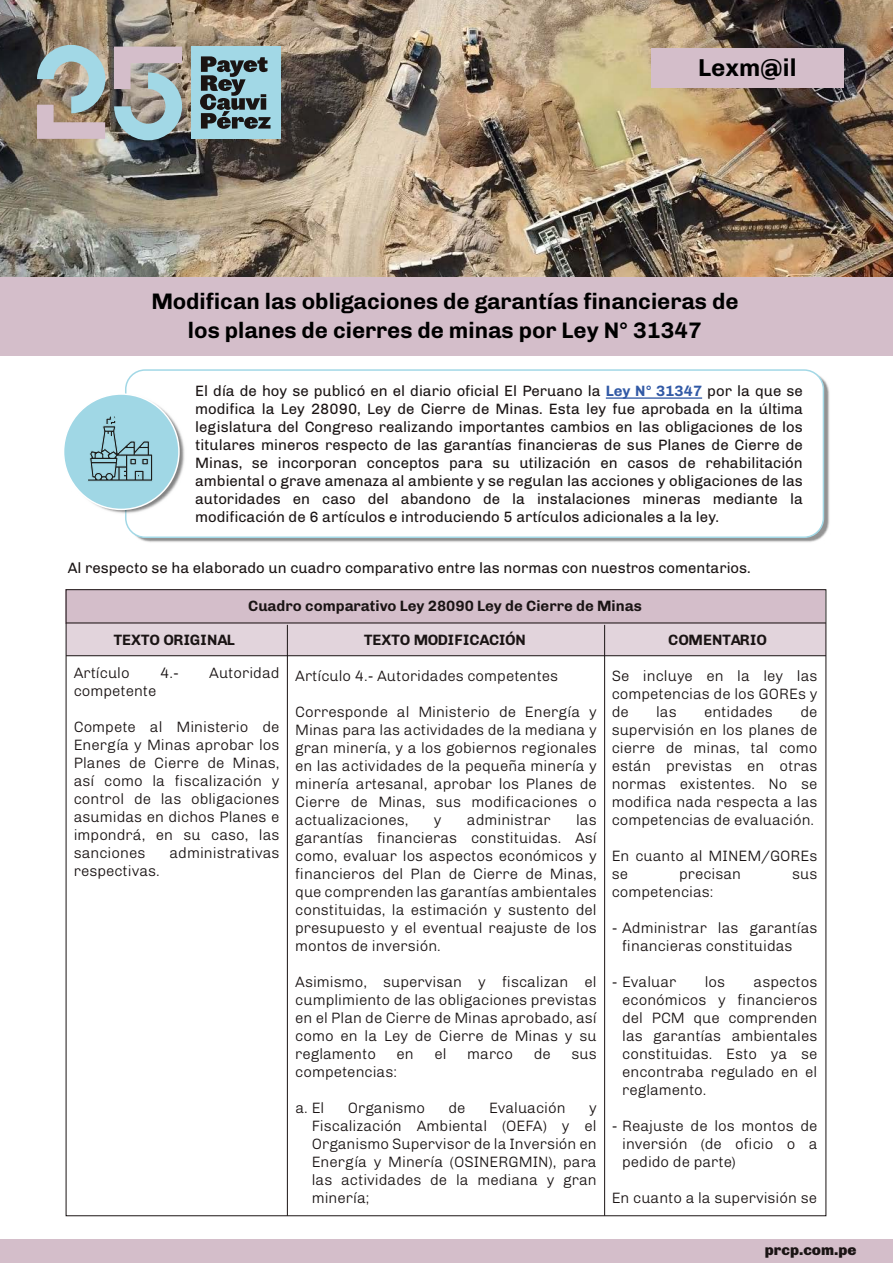
<style>
.page{position:relative;width:893px;height:1263px;background:#fff}
.page>*{position:absolute;margin:0;border:0;box-sizing:border-box;transform-origin:0 0}
.t1{font:700 24.45px "Chivo";color:#000}
.t2{font:700 22.5px/28.5px "Chivo";color:#000;text-align:center}
.t3{font:300 15px/18px "Chivo";color:#1a1414;text-align:justify}
.t4{font:15px/18px "Chivo";color:#1a1414;text-align:justify}
.t5{font:700 15px "Chivo";color:#1a1414}
.t6{font:700 15px "Chivo";letter-spacing:-.035em;color:#1a1414}
.t7{font:900 15px "Chivo";color:#1a1414}
.s1{font-weight:700;color:#3159a5}
</style>
<div class="page">
<img style="left:0;top:0;width:893px;height:277px">
<img style="left:237px;top:355px;width:646px;height:240px">
<div style="left:126px;top:370px;width:697px;height:167px;background:#fff;border-radius:19px"></div>
<div style="left:125px;top:369px;width:699px;height:169px;border:2px solid #a2d8e6;border-radius:19px"></div>
<div style="left:651px;top:48px;width:192px;height:40px;background:#d4beca"></div>
<svg style="left:37px;top:45px;width:145px;height:95px;background:#a1a6a5"></svg>
<div style="left:191px;top:47px;width:89px;height:92px;background:#a2d8e6"></div>
<hr style="left:606px;top:397px;width:96px;height:2px;background:#3159a5">
<div style="left:0;top:277px;width:893px;height:78px;background:#d4beca"></div>
<div style="left:0;top:1239px;width:893px;height:24px;background:#d4beca"></div>
<div style="left:66px;top:623px;width:760px;height:33px;background:#e2d4dc"></div>
<div style="left:65px;top:590px;width:760px;height:34px;background:#d4beca"></div>
<hr style="left:66px;top:655px;width:760px;height:1px;background:#1a1414">
<hr style="left:66px;top:623px;width:760px;height:1px;background:#1a1414">
<hr style="left:287px;top:625px;width:1px;height:591px;background:#1a1414">
<hr style="left:604px;top:625px;width:1px;height:591px;background:#1a1414">
<svg style="left:200px;top:56px;width:71px;height:73px"></svg>
<img style="left:14px;top:355px;width:223px;height:187px">
<div style="left:64px;top:394px;width:115px;height:115px;background:#a0d7e5;border-radius:50%"></div>
<div style="left:63px;top:393px;width:117px;height:117px;border:2px solid #fff;border-radius:50%"></div>
<svg style="left:88px;top:416px;width:65px;height:66px"></svg>
<h1 class="t1" style="left:698px;top:48px;width:100px">Lexm@il</h1>
<h2 class="t2" style="left:151px;top:286px;width:589px">Modifican las obligaciones de garantías financieras de los planes de cierres de minas por Ley N° 31347</h2>
<p class="t4" style="left:195px;top:380px;width:609px">El día de hoy se publicó en el diario oficial El Peruano la <span class="s1">Ley N° 31347</span> por la que se modifica la Ley 28090, Ley de Cierre de Minas. Esta ley fue aprobada en la última legislatura del Congreso realizando importantes cambios en las obligaciones de los titulares mineros respecto de las garantías financieras de sus Planes de Cierre de Minas, se incorporan conceptos para su utilización en casos de rehabilitación ambiental o grave amenaza al ambiente y se regulan las acciones y obligaciones de las autoridades en caso del abandono de la instalaciones mineras mediante la modificación de 6 artículos e introduciendo 5 artículos adicionales a la ley.</p>
<p class="t4" style="left:68px;top:557px;width:685px">Al respecto se ha elaborado un cuadro comparativo entre las normas con nuestros comentarios.</p>
<p class="t5" style="left:248px;top:594px;width:395px">Cuadro comparativo Ley 28090 Ley de Cierre de Minas</p>
<p class="t5" style="left:114px;top:628px;width:122px">TEXTO ORIGINAL</p>
<p class="t6" style="left:364px;top:628px;width:163px">TEXTO MODIFICACIÓN</p>
<p class="t5" style="left:668px;top:628px;width:100px">COMENTARIO</p>
<p class="t3" style="left:74px;top:663px;width:57px">Artículo</p>
<p class="t3" style="left:160px;top:663px;width:20px">4.-</p>
<p class="t3" style="left:209px;top:663px;width:72px">Autoridad</p>
<p class="t3" style="left:74px;top:681px;width:84px">competente</p>
<p class="t3" style="left:74px;top:717px;width:207px">Compete al Ministerio de Energía y Minas aprobar los Planes de Cierre de Minas, así como la fiscalización y control de las obligaciones asumidas en dichos Planes e impondrá, en su caso, las sanciones</p>
<p class="t3" style="left:170px;top:843px;width:111px">administrativas</p>
<p class="t3" style="left:74px;top:861px;width:88px">respectivas.</p>
<p class="t3" style="left:295px;top:666px;width:264px">Artículo 4.- Autoridades competentes</p>
<p class="t3" style="left:295px;top:702px;width:303px">Corresponde al Ministerio de Energía y Minas para las actividades de la mediana y gran minería, y a los gobiernos regionales en las actividades de la pequeña minería y minería artesanal, aprobar los Planes de Cierre de Minas, sus modificaciones o actualizaciones,</p>
<p class="t3" style="left:295px;top:810px;width:303px;text-indent:281px">las garantías financieras constituidas. Así como, evaluar los aspectos económicos y financieros del Plan de Cierre de Minas, que comprenden las garantías ambientales constituidas, la estimación y sustento del presupuesto y el eventual reajuste de los montos de inversión.</p>
<p class="t3" style="left:295px;top:972px;width:303px">Asimismo, supervisan y fiscalizan el cumplimiento de las obligaciones previstas en el Plan de Cierre de Minas aprobado, así como en la Ley de Cierre de Minas y su reglamento</p>
<p class="t3" style="left:434px;top:810px;width:9px">y</p>
<p class="t3" style="left:467px;top:810px;width:85px">administrar</p>
<p class="t3" style="left:397px;top:1044px;width:19px">en</p>
<p class="t3" style="left:434px;top:1044px;width:14px">el</p>
<p class="t3" style="left:467px;top:1044px;width:47px">marco</p>
<p class="t3" style="left:534px;top:1044px;width:19px">de</p>
<p class="t3" style="left:571px;top:1044px;width:27px">sus</p>
<p class="t3" style="left:295px;top:1062px;width:103px">competencias:</p>
<p class="t3" style="left:295px;top:1098px;width:31px">a. El</p>
<p class="t3" style="left:348px;top:1098px;width:79px">Organismo</p>
<p class="t3" style="left:449px;top:1098px;width:19px">de</p>
<p class="t3" style="left:489px;top:1098px;width:78px">Evaluación</p>
<p class="t3" style="left:312px;top:1098px;width:286px;text-indent:277px">y Fiscalización Ambiental (OEFA) y el Organismo Supervisor de la Inversión en Energía y Minería (OSINERGMIN), para las actividades de la mediana y gran minería;</p>
<p class="t3" style="left:612px;top:666px;width:207px">Se incluye en la ley las competencias de los GOREs y de</p>
<p class="t3" style="left:612px;top:702px;width:207px;text-indent:189px">de supervisión en los planes de cierre de minas, tal como están previstas en otras normas existentes. No se modifica nada respecta a las competencias de evaluación.</p>
<p class="t3" style="left:612px;top:846px;width:207px">En cuanto al MINEM/GOREs se</p>
<p class="t3" style="left:656px;top:702px;width:22px">las</p>
<p class="t3" style="left:704px;top:702px;width:70px">entidades</p>
<p class="t3" style="left:679px;top:864px;width:64px">precisan</p>
<p class="t3" style="left:792px;top:864px;width:27px">sus</p>
<p class="t3" style="left:612px;top:882px;width:103px">competencias:</p>
<p class="t3" style="left:622px;top:918px;width:197px;text-indent:-10px">- Administrar las garantías financieras constituidas</p>
<p class="t3" style="left:612px;top:972px;width:66px">- Evaluar</p>
<p class="t3" style="left:705px;top:972px;width:22px">los</p>
<p class="t3" style="left:622px;top:972px;width:197px;text-indent:131px">aspectos económicos y financieros del PCM que comprenden las garantías ambientales constituidas. Esto ya se encontraba regulado en el reglamento.</p>
<p class="t3" style="left:622px;top:1116px;width:197px;text-indent:-10px">- Reajuste de los montos de inversión (de oficio o a pedido de parte)</p>
<p class="t3" style="left:612px;top:1188px;width:207px">En cuanto a la supervisión se</p>
<p class="t7" style="left:765px;top:1237px;width:93px">prcp.com.pe</p>
</div>
